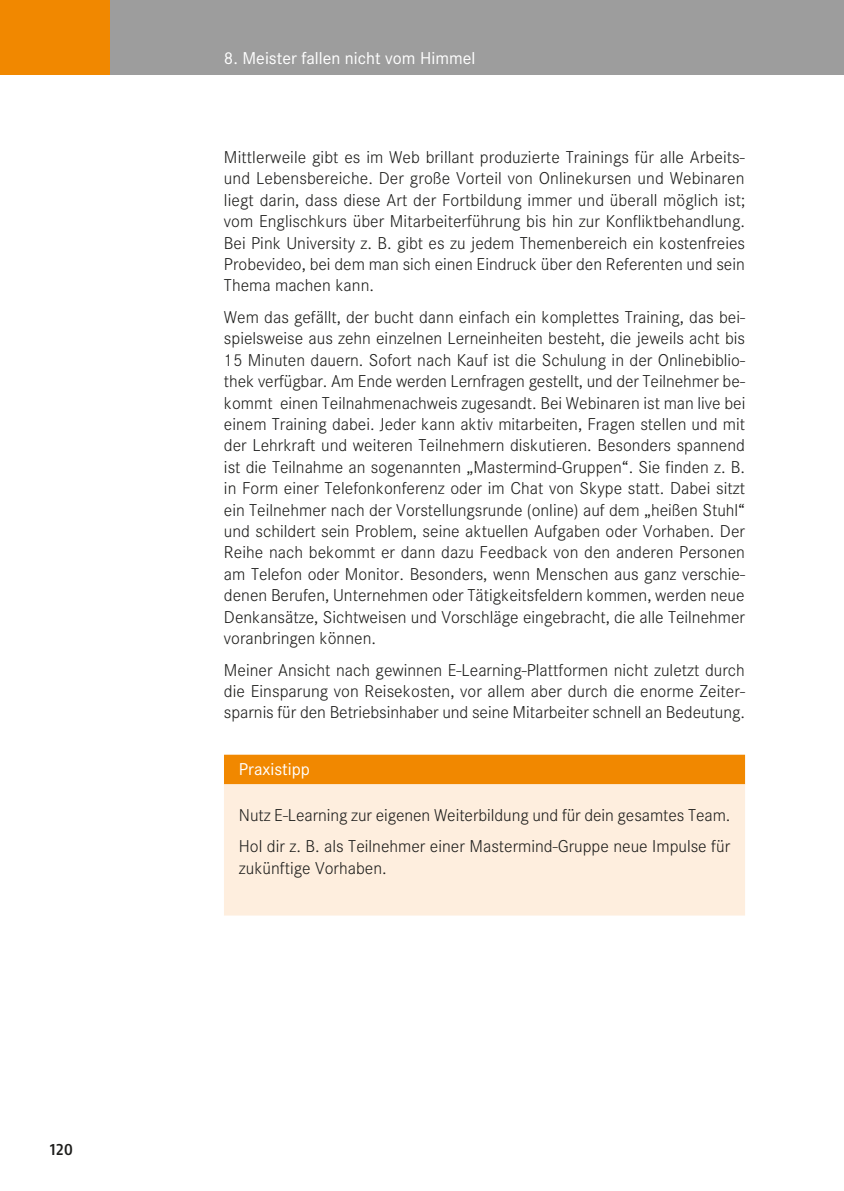
<style>
.page{position:relative;width:844px;height:1191px;background:#fff}
.page>*{position:absolute;margin:0;border:0;box-sizing:border-box;transform-origin:0 0}
.t1{font:300 17.85px/21.3px "Corporate S";color:#1d1d1b;text-align:justify}
.t2{font:17.85px "Corporate S";color:#fff}
.t3{font:16.62px "Fago No Med Lf";color:#1d1d1b}
</style>
<div class="page">
<div style="left:110px;top:0;width:734px;height:75px;background:#9d9d9d"></div>
<div style="left:0;top:0;width:110px;height:75px;background:#f18800"></div>
<div style="left:224px;top:755px;width:521px;height:29px;background:#f18800"></div>
<div style="left:224px;top:784px;width:521px;height:131px;background:#feeede"></div>
<p class="t3" style="left:50px;top:1140px;width:24px">120</p>
<p class="t2" style="left:224px;top:48px;width:253px">8. Meister fallen nicht vom Himmel</p>
<p class="t1" style="left:224px;top:146px;width:523px">Mittlerweile gibt es im Web brillant produzierte Trainings für alle Arbeits&shy;und Lebensbereiche. Der große Vorteil von Onlinekursen und Webinaren liegt darin, dass diese Art der Fortbildung immer und überall möglich ist; vom Englischkurs über Mitarbeiterführung bis hin zur Konfliktbehandlung.<br>Bei Pink University z. B. gibt es zu jedem Themenbereich ein kostenfreies Probevideo, bei dem man sich einen Eindruck über den Referenten und sein Thema machen kann.</p>
<p class="t1" style="left:224px;top:306px;width:523px">Wem das gefällt, der bucht dann einfach ein komplettes Training, das bei&shy;spielsweise aus zehn einzelnen Lerneinheiten besteht, die jeweils acht bis 15 Minuten dauern. Sofort nach Kauf ist die Schulung in der Onlinebiblio&shy;thek verfügbar. Am Ende werden Lernfragen gestellt, und der Teilnehmer be&shy;kommt einen Teilnahmenachweis zugesandt. Bei Webinaren ist man live bei einem Training dabei. Jeder kann aktiv mitarbeiten, Fragen stellen und mit der Lehrkraft und weiteren Teilnehmern diskutieren. Besonders spannend ist die Teilnahme an sogenannten „Mastermind-Gruppen“. Sie finden z. B. in Form einer Telefonkonferenz oder im Chat von Skype statt. Dabei sitzt ein Teilnehmer nach der Vorstellungsrunde (online) auf dem „heißen Stuhl“ und schildert sein Problem, seine aktuellen Aufgaben oder Vorhaben. Der Reihe nach bekommt er dann dazu Feedback von den anderen Personen am Telefon oder Monitor. Besonders, wenn Menschen aus ganz verschie&shy;denen Berufen, Unternehmen oder Tätigkeitsfeldern kommen, werden neue Denkansätze, Sichtweisen und Vorschläge eingebracht, die alle Teilnehmer voranbringen können.</p>
<p class="t1" style="left:224px;top:659px;width:522px">Meiner Ansicht nach gewinnen E-Learning-Plattformen nicht zuletzt durch die Einsparung von Reisekosten, vor allem aber durch die enorme Zeiter&shy;sparnis für den Betriebsinhaber und seine Mitarbeiter schnell an Bedeutung.</p>
<p class="t2" style="left:239px;top:758px;width:73px">Praxistipp</p>
<p class="t1" style="left:239px;top:799px;width:493px;line-height:31.3px">Nutz E-Learning zur eigenen Weiterbildung und für dein gesamtes Team.<br>Hol dir z. B. als Teilnehmer einer Mastermind-Gruppe neue Impulse für</p>
<p class="t1" style="left:239px;top:857px;width:149px">zukünftige Vorhaben.</p>
</div>
